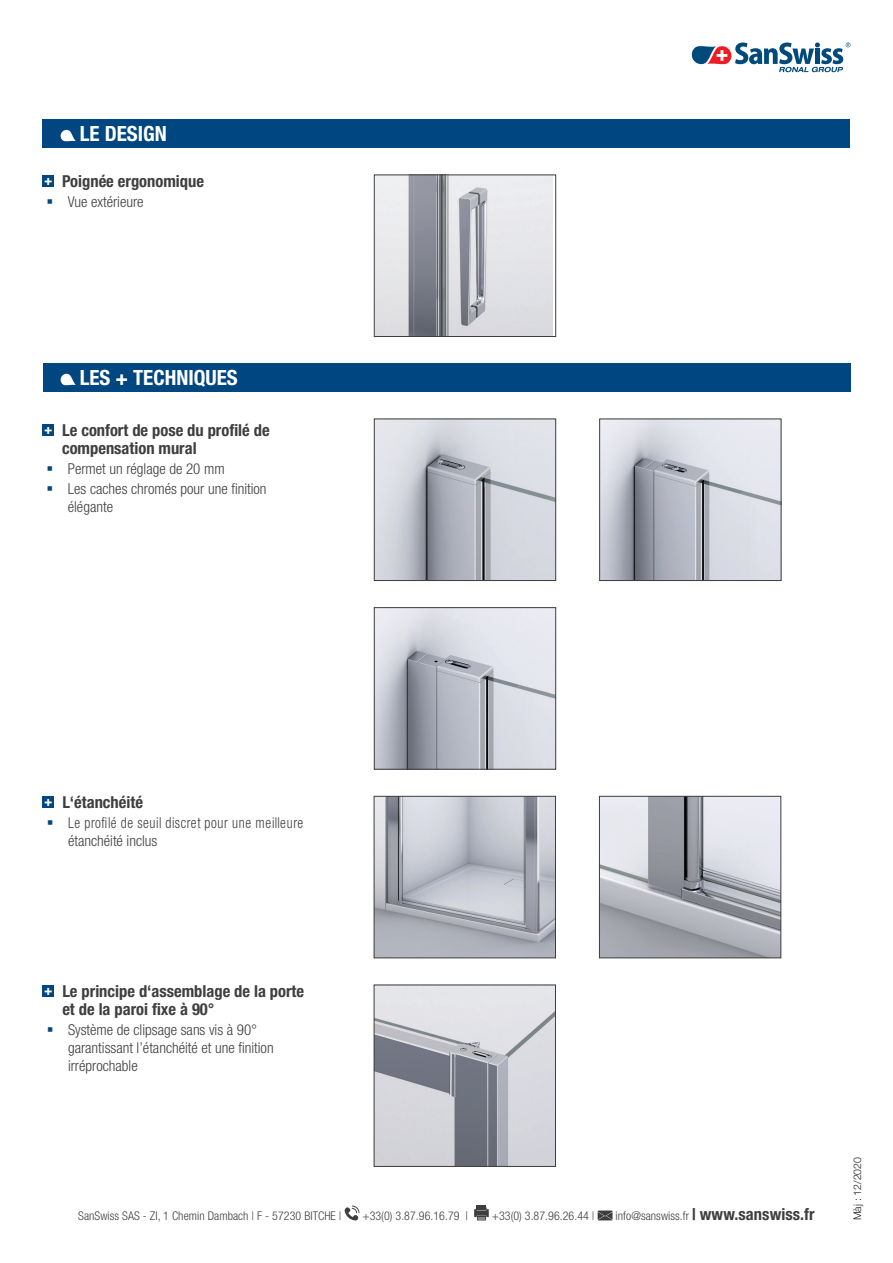
<style>
.page{position:relative;width:893px;height:1263px;background:#fff}
.page>*{position:absolute;margin:0;border:0;box-sizing:border-box;transform-origin:0 0}
.t1{font:700 condensed 21px "Helvetica Neue LT Pro";color:#fff}
.t2{font:700 condensed 16.5px/18px "Helvetica Neue LT Pro";color:#3e3e3f}
.t3{font:300 condensed 15px/18px "Helvetica Neue LT Pro";color:#3e3e3f}
.t4{font:300 condensed 15px/18px "Helvetica Neue LT Pro";letter-spacing:.03em;color:#3e3e3f;scale:.9 1}
.t5{font:300 condensed 12px "Helvetica Neue LT Pro";letter-spacing:.005em;color:#3e3e3f}
.t6{font:300 10.5px "Helvetica Neue LT Pro";color:#231f20}
.s1{font-size:13.95px;color:#fff}
.s2{font-weight:700;font-size:16.5px}
</style>
<div class="page">
<svg style="left:692px;top:43px;width:158px;height:29px"></svg>
<svg style="left:344px;top:1205px;width:15px;height:15px"></svg>
<div style="left:477px;top:1205px;width:9px;height:5px;background:#3e3e3f"></div>
<svg style="left:474px;top:1207px;width:15px;height:13px"></svg>
<svg style="left:598px;top:1210px;width:14px;height:10px"></svg>
<div style="left:42px;top:120px;width:808px;height:28px;background:#004680"></div>
<svg style="left:60px;top:129px;width:16px;height:13px"></svg>
<div style="left:42px;top:175px;width:12px;height:12px;background:#004680"></div>
<img style="left:376px;top:177px;width:176px;height:158px">
<div style="left:374px;top:175px;width:182px;height:162px;border:1px solid #3e3e3f"></div>
<div style="left:43px;top:364px;width:808px;height:28px;background:#004680"></div>
<svg style="left:60px;top:373px;width:16px;height:13px"></svg>
<img style="left:376px;top:421px;width:178px;height:158px">
<div style="left:374px;top:419px;width:182px;height:162px;border:1px solid #3e3e3f"></div>
<img style="left:601px;top:421px;width:178px;height:158px">
<div style="left:599px;top:419px;width:182px;height:162px;border:1px solid #3e3e3f"></div>
<img style="left:376px;top:609px;width:178px;height:158px">
<div style="left:374px;top:607px;width:182px;height:162px;border:1px solid #3e3e3f"></div>
<div style="left:42px;top:424px;width:12px;height:12px;background:#004680"></div>
<div style="left:43px;top:796px;width:11px;height:12px;background:#004680"></div>
<img style="left:376px;top:798px;width:178px;height:158px">
<div style="left:374px;top:796px;width:182px;height:162px;border:1px solid #3e3e3f"></div>
<img style="left:601px;top:798px;width:178px;height:158px">
<div style="left:599px;top:796px;width:182px;height:162px;border:1px solid #3e3e3f"></div>
<div style="left:43px;top:985px;width:11px;height:12px;background:#004680"></div>
<img style="left:376px;top:987px;width:177px;height:177px">
<h1 class="t1" style="left:80px;top:121px;width:89px">LE DESIGN</h1>
<p class="t2" style="left:44px;top:172px;width:161px"><span class="s1">+</span> Poignée ergonomique</p>
<p class="t3" style="left:68px;top:193px;width:77px">Vue extérieure</p>
<h1 class="t1" style="left:80px;top:365px;width:159px">LES + TECHNIQUES</h1>
<p class="t2" style="left:62px;top:421px;width:209px;text-indent:-18px"><span class="s1">+</span> Le confort de pose du profilé de compensation mural</p>
<p class="t3" style="left:68px;top:458px;width:200px;line-height:20.1px">Permet un réglage de 20 mm<br>Les caches chromés pour une finition</p>
<p class="t3" style="left:68px;top:498px;width:47px">élégante</p>
<p class="t2" style="left:44px;top:793px;width:100px"><span class="s1">+</span> L‘étanchéité</p>
<p class="t4" style="left:68px;top:814px;width:263px">Le profilé de seuil discret pour une meilleure étanchéité inclus</p>
<p class="t2" style="left:62px;top:982px;width:243px;text-indent:-18px"><span class="s1">+</span> Le principe d‘assemblage de la porte et de la paroi fixe à 90°</p>
<p class="t3" style="left:68px;top:1021px;width:207px">Système de clipsage sans vis à 90° garantissant l’étanchéité et une finition irréprochable</p>
<p class="t5" style="left:78px;top:1209px;width:265px">SanSwiss SAS - ZI, 1 Chemin Dambach | F - 57230 BITCHE |</p>
<p class="t5" style="left:362px;top:1209px;width:107px">+33(0) 3.87.96.16.79 |</p>
<p class="t5" style="left:492px;top:1209px;width:104px">+33(0) 3.87.96.26.44 |</p>
<p class="t5" style="left:615px;top:1209px;width:201px">info@sanswiss.fr <span class="s2">| www.sanswiss.fr</span></p>
<p class="t6" style="left:851px;top:1220px;width:65px;rotate:-90deg">Màj : 12/2020</p>
</div>
